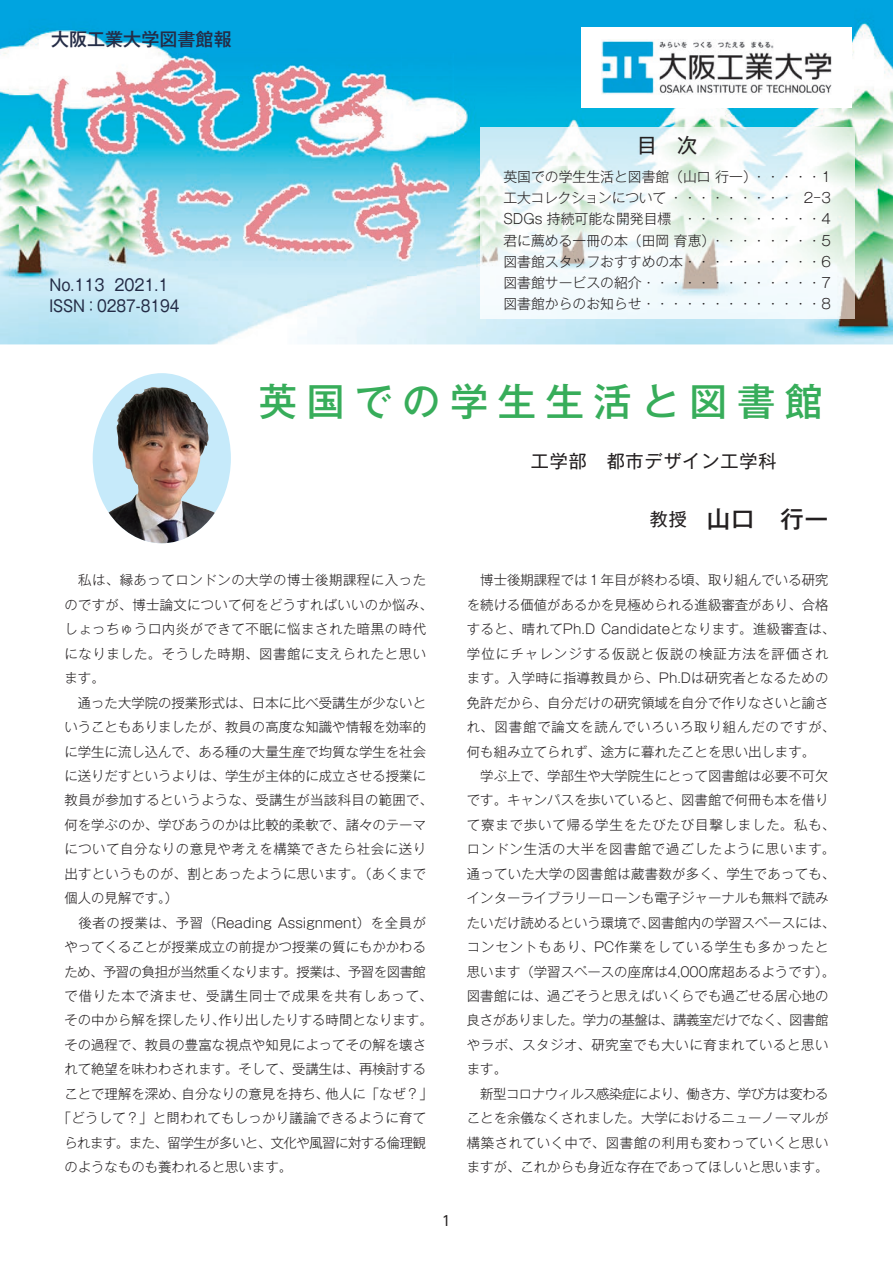
<style>
.page{position:relative;width:893px;height:1263px;background:#fff}
.page>*{position:absolute;margin:0;border:0;box-sizing:border-box;transform-origin:0 0}
.t1{font:500 38.25px "Gothic MB101 Pro";letter-spacing:.25em;color:#37ad5a}
.t2{font:500 23.4px "Gothic MB101 Pro";color:#231f20}
.t3{font:20.25px "Gothic MB101 Pro";color:#231f20}
.t4{font:18px "Gothic MB101 Pro";letter-spacing:.05em;color:#231f20}
.t5{font:500 18px "Gothic MB101 Pro";color:#242c46}
.t6{font:15.9px/21.3px "Gothic MB101 Pro";color:#242c46;scale:.92 1}
.t7{font:300 13.8px/21.1px "Gothic MB101 Pro";color:#231f20;text-align:justify}
.t8{font:13.8px "UD Shin Go Pro";color:#231f20}
.t9{font:300 13.35px/24.5px "Gothic MB101 Pro";color:#231f20}
.t10{font:300 13.35px "Gothic MB101 Pro";letter-spacing:.02em;color:#231f20}
.t11{font:300 13.35px "Gothic MB101 Pro";letter-spacing:.04em;color:#231f20}
.t12{font:300 13.35px "Gothic MB101 Pro";letter-spacing:-.035em;color:#231f20}
.t13{font:300 13.35px "Gothic MB101 Pro";letter-spacing:.045em;color:#231f20}
.t14{font:300 13.35px "Gothic MB101 Pro";letter-spacing:.065em;color:#231f20}
.s1{font-weight:400;font-size:18px}
</style>
<div class="page">
<img style="left:0;top:0;width:893px;height:344px">
<div style="left:582px;top:27px;width:270px;height:81px;background:#fff"></div>
<img style="left:601px;top:40px;width:231px;height:54px">
<img style="left:480px;top:128px;width:374px;height:191px">
<div style="left:93px;top:373px;width:138px;height:170px;background:#c6eafa;border-radius:50%"></div>
<img style="left:108px;top:387px;width:107px;height:156px">
<img style="left:48px;top:54px;width:405px;height:212px">
<h3 class="t5" style="left:51px;top:24px;width:182px">大阪工業大学図書館報</h3>
<p class="t6" style="left:49px;top:272px;width:143px">No.113 2021.1<br>ISSN：0287-8194</p>
<h3 class="t3" style="left:637px;top:128px;width:62px">目　次</h3>
<p class="t7" style="left:503px;top:164px;width:329px">英国での学生生活と図書館（山口 行一）・・・・・1工大コレクションについて ・・・・・・・・・ 2－3<br>SDGs 持続可能な開発目標 ・・・・・・・・・・4君に薦める一冊の本（田岡 育恵）・・・・・・・・5図書館スタッフおすすめの本・・・・・・・・・・6図書館サービスの紹介・・・・・・・・・・・・・7図書館からのお知らせ・・・・・・・・・・・・・8</p>
<h1 class="t1" style="left:259px;top:370px;width:566px">英国での学生生活と図書館</h1>
<h3 class="t4" style="left:531px;top:446px;width:280px">工学部　都市デザイン工学科 　</h3>
<h2 class="t2" style="left:650px;top:499px;width:180px"><span class="s1">教授　</span>山口　行一</h2>
<p class="t11" style="left:64px;top:569px;width:363px">　私は、縁あってロンドンの大学の博士後期課程に入った</p>
<p class="t10" style="left:64px;top:594px;width:370px">のですが、博士論文について何をどうすればいいのか悩み、</p>
<p class="t11" style="left:64px;top:618px;width:363px">しょっちゅう口内炎ができて不眠に悩まされた暗黒の時代</p>
<p class="t13" style="left:64px;top:643px;width:363px">になりました。そうした時期、図書館に支えられたと思い</p>
<p class="t9" style="left:64px;top:664px;width:42px">ます。</p>
<p class="t9" style="left:64px;top:688px;width:363px">　通った大学院の授業形式は、日本に比べ受講生が少ないと</p>
<p class="t9" style="left:64px;top:713px;width:363px">いうこともありましたが、教員の高度な知識や情報を効率的</p>
<p class="t9" style="left:64px;top:737px;width:363px">に学生に流し込んで、ある種の大量生産で均質な学生を社会</p>
<p class="t9" style="left:64px;top:762px;width:363px">に送りだすというよりは、学生が主体的に成立させる授業に</p>
<p class="t10" style="left:64px;top:789px;width:370px">教員が参加するというような、受講生が当該科目の範囲で、</p>
<p class="t9" style="left:64px;top:811px;width:363px">何を学ぶのか、学びあうのかは比較的柔軟で、諸々のテーマ</p>
<p class="t11" style="left:64px;top:838px;width:363px">について自分なりの意見や考えを構築できたら社会に送り</p>
<p class="t10" style="left:64px;top:863px;width:363px">出すというものが、割とあったように思います。（あくまで</p>
<p class="t9" style="left:64px;top:884px;width:115px">個人の見解です。）</p>
<p class="t9" style="left:64px;top:908px;width:363px">　後者の授業は、予習（Reading Assignment）を全員が</p>
<p class="t9" style="left:64px;top:933px;width:363px">やってくることが授業成立の前提かつ授業の質にもかかわる</p>
<p class="t12" style="left:64px;top:960px;width:363px">ため、予習の負担が当然重くなります。授業は、予習を図書館</p>
<p class="t14" style="left:64px;top:985px;width:370px">で借りた本で済ませ、受講生同士で成果を共有しあって、</p>
<p class="t9" style="left:64px;top:1006px;width:370px">その中から解を探したり、作り出したりする時間となります。</p>
<p class="t9" style="left:64px;top:1031px;width:363px">その過程で、教員の豊富な視点や知見によってその解を壊さ</p>
<p class="t9" style="left:64px;top:1055px;width:363px">れて絶望を味わわされます。そして、受講生は、再検討する</p>
<p class="t9" style="left:64px;top:1080px;width:370px">ことで理解を深め、自分なりの意見を持ち、他人に「なぜ？」</p>
<p class="t10" style="left:58px;top:1107px;width:370px">「どうして？」と問われてもしっかり議論できるように育て</p>
<p class="t12" style="left:64px;top:1131px;width:363px">られます。また、留学生が多いと、文化や風習に対する倫理観</p>
<p class="t9" style="left:64px;top:1153px;width:229px">のようなものも養われると思います。</p>
<p class="t8" style="left:442px;top:1209px;width:11px">1</p>
<p class="t9" style="left:467px;top:566px;width:370px">　博士後期課程では１年目が終わる頃、取り組んでいる研究を続ける価値があるかを見極められる進級審査があり、合格すると、晴れてPh.D Candidateとなります。進級審査は、学位にチャレンジする仮説と仮説の検証方法を評価されます。入学時に指導教員から、Ph.Dは研究者となるための免許だから、自分だけの研究領域を自分で作りなさいと諭され、図書館で論文を読んでいろいろ取り組んだのですが、何も組み立てられず、途方に暮れたことを思い出します。<br>　学ぶ上で、学部生や大学院生にとって図書館は必要不可欠です。キャンパスを歩いていると、図書館で何冊も本を借りて寮まで歩いて帰る学生をたびたび目撃しました。私も、ロンドン生活の大半を図書館で過ごしたように思います。通っていた大学の図書館は蔵書数が多く、学生であっても、インターライブラリーローンも電子ジャーナルも無料で読みたいだけ読めるという環境で、図書館内の学習スペースには、コンセントもあり、PC作業をしている学生も多かったと思います（学習スペースの座席は4,000席超あるようです）。図書館には、過ごそうと思えばいくらでも過ごせる居心地の良さがありました。学力の基盤は、講義室だけでなく、図書館やラボ、スタジオ、研究室でも大いに育まれていると思います。<br>　新型コロナウィルス感染症により、働き方、学び方は変わることを余儀なくされました。大学におけるニューノーマルが構築されていく中で、図書館の利用も変わっていくと思いますが、これからも身近な存在であってほしいと思います。</p>
</div>
